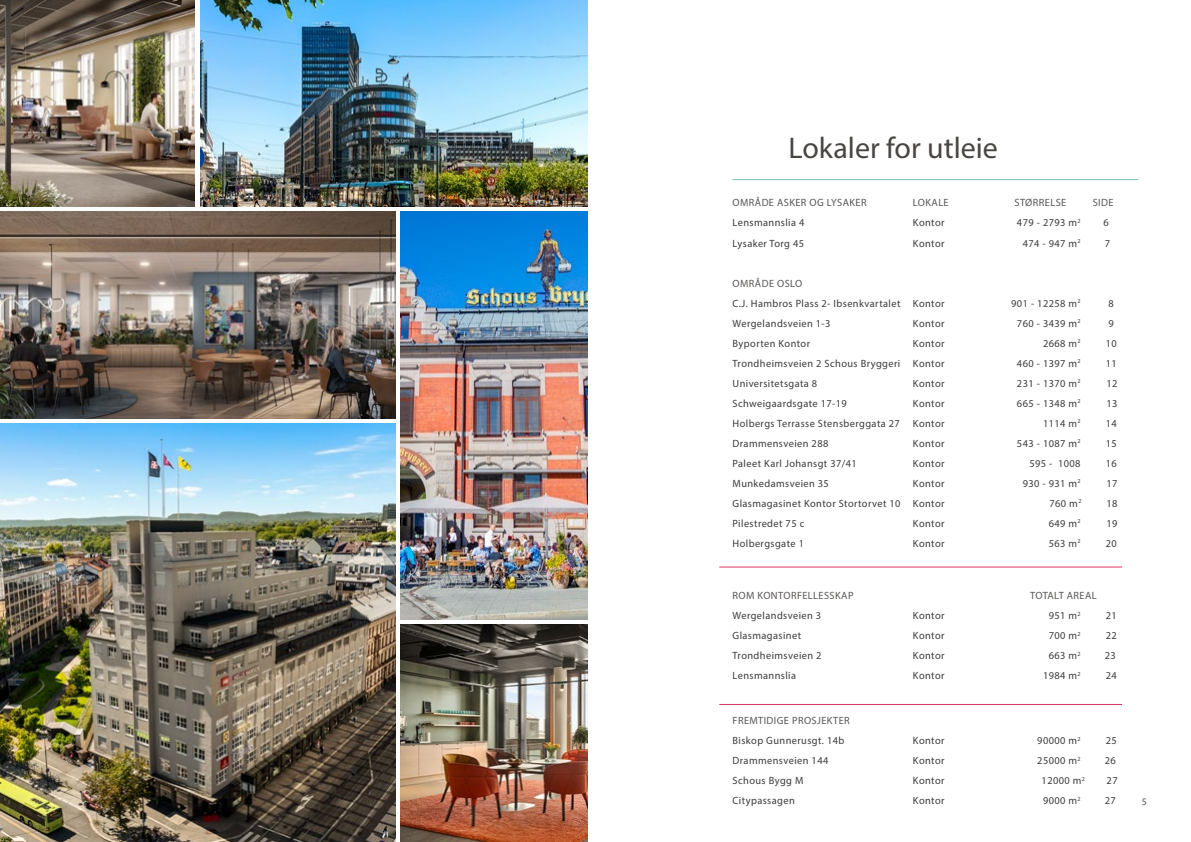
<style>
.page{position:relative;width:1191px;height:842px;background:#fff}
.page>*{position:absolute;margin:0;border:0;box-sizing:border-box;transform-origin:0 0}
.t1{font:30px "Myriad Pro";color:#484543}
.t2{font:10.5px "Myriad Pro";letter-spacing:.04em;color:#3c3c3b}
.t3{font:10.5px "Myriad Pro";letter-spacing:.04em;color:#5a5755}
.t4{font:10px "Myriad Pro";color:#555454}
</style>
<div class="page">
<img style="left:401px;top:624px;width:187px;height:218px">
<img style="left:401px;top:212px;width:187px;height:408px">
<img style="left:0;top:0;width:195px;height:206px">
<img style="left:200px;top:0;width:388px;height:206px">
<img style="left:0;top:424px;width:395px;height:418px">
<img style="left:0;top:212px;width:395px;height:206px">
<hr style="left:732px;top:179px;width:406px;height:1px;background:#7ac6bc">
<hr style="left:719px;top:566px;width:403px;height:1px;background:#d83564">
<hr style="left:719px;top:704px;width:403px;height:1px;background:#d83564">
<h1 class="t1" style="left:788px;top:129px;width:211px">Lokaler for utleie</h1>
<p class="t3" style="left:732px;top:196px;width:135px">OMRÅDE ASKER OG LYSAKER</p>
<p class="t3" style="left:913px;top:196px;width:37px">LOKALE</p>
<p class="t3" style="left:1014px;top:196px;width:53px">STØRRELSE</p>
<p class="t3" style="left:1092px;top:196px;width:22px">SIDE</p>
<p class="t2" style="left:732px;top:216px;width:73px">Lensmannslia 4</p>
<p class="t2" style="left:913px;top:216px;width:33px">Kontor</p>
<p class="t2" style="left:1017px;top:216px;width:65px">479 - 2793 m<sup>2</sup></p>
<p class="t2" style="left:1103px;top:216px;width:7px">6</p>
<p class="t2" style="left:732px;top:236px;width:73px">Lysaker Torg 45</p>
<p class="t2" style="left:913px;top:236px;width:33px">Kontor</p>
<p class="t2" style="left:1022px;top:236px;width:59px">474 - 947 m<sup>2</sup></p>
<p class="t2" style="left:1104px;top:236px;width:7px">7</p>
<p class="t3" style="left:732px;top:276px;width:71px">OMRÅDE OSLO</p>
<p class="t2" style="left:732px;top:296px;width:213px">C.J. Hambros Plass 2- Ibsenkvartalet Kontor</p>
<p class="t2" style="left:1011px;top:296px;width:71px">901 - 12258 m<sup>2</sup></p>
<p class="t2" style="left:1108px;top:296px;width:7px">8</p>
<p class="t2" style="left:732px;top:316px;width:99px">Wergelandsveien 1-3</p>
<p class="t2" style="left:913px;top:316px;width:33px">Kontor</p>
<p class="t2" style="left:1017px;top:316px;width:65px">760 - 3439 m<sup>2</sup></p>
<p class="t2" style="left:1108px;top:316px;width:7px">9</p>
<p class="t2" style="left:732px;top:336px;width:79px">Byporten Kontor</p>
<p class="t2" style="left:913px;top:336px;width:33px">Kontor</p>
<p class="t2" style="left:1043px;top:336px;width:39px">2668 m<sup>2</sup></p>
<p class="t2" style="left:1105px;top:336px;width:13px">10</p>
<p class="t2" style="left:732px;top:356px;width:213px">Trondheimsveien 2 Schous Bryggeri Kontor</p>
<p class="t2" style="left:1017px;top:356px;width:65px">460 - 1397 m<sup>2</sup></p>
<p class="t2" style="left:1105px;top:356px;width:13px">11</p>
<p class="t2" style="left:732px;top:376px;width:86px">Universitetsgata 8</p>
<p class="t2" style="left:913px;top:376px;width:33px">Kontor</p>
<p class="t2" style="left:1017px;top:376px;width:65px">231 - 1370 m<sup>2</sup></p>
<p class="t2" style="left:1106px;top:376px;width:13px">12</p>
<p class="t2" style="left:732px;top:396px;width:116px">Schweigaardsgate 17-19</p>
<p class="t2" style="left:913px;top:396px;width:33px">Kontor</p>
<p class="t2" style="left:1017px;top:396px;width:65px">665 - 1348 m<sup>2</sup></p>
<p class="t2" style="left:1106px;top:396px;width:13px">13</p>
<p class="t2" style="left:732px;top:416px;width:213px">Holbergs Terrasse Stensberggata 27 Kontor</p>
<p class="t2" style="left:1043px;top:416px;width:39px">1114 m<sup>2</sup></p>
<p class="t2" style="left:1105px;top:416px;width:13px">14</p>
<p class="t2" style="left:732px;top:436px;width:97px">Drammensveien 288</p>
<p class="t2" style="left:913px;top:436px;width:33px">Kontor</p>
<p class="t2" style="left:1017px;top:436px;width:65px">543 - 1087 m<sup>2</sup></p>
<p class="t2" style="left:1105px;top:436px;width:13px">15</p>
<p class="t2" style="left:732px;top:456px;width:126px">Paleet Karl Johansgt 37/41</p>
<p class="t2" style="left:913px;top:456px;width:33px">Kontor</p>
<p class="t2" style="left:1029px;top:456px;width:53px">595 - 1008</p>
<p class="t2" style="left:1105px;top:456px;width:13px">16</p>
<p class="t2" style="left:732px;top:476px;width:98px">Munkedamsveien 35</p>
<p class="t2" style="left:913px;top:476px;width:33px">Kontor</p>
<p class="t2" style="left:1022px;top:476px;width:59px">930 - 931 m<sup>2</sup></p>
<p class="t2" style="left:1106px;top:476px;width:13px">17</p>
<p class="t2" style="left:732px;top:496px;width:213px">Glasmagasinet Kontor Stortorvet 10 Kontor</p>
<p class="t2" style="left:1049px;top:496px;width:33px">760 m<sup>2</sup></p>
<p class="t2" style="left:1106px;top:496px;width:13px">18</p>
<p class="t2" style="left:732px;top:516px;width:73px">Pilestredet 75 c</p>
<p class="t2" style="left:913px;top:516px;width:33px">Kontor</p>
<p class="t2" style="left:1048px;top:516px;width:33px">649 m<sup>2</sup></p>
<p class="t2" style="left:1106px;top:516px;width:13px">19</p>
<p class="t2" style="left:732px;top:536px;width:73px">Holbergsgate 1</p>
<p class="t2" style="left:913px;top:536px;width:33px">Kontor</p>
<p class="t2" style="left:1048px;top:536px;width:33px">563 m<sup>2</sup></p>
<p class="t2" style="left:1105px;top:536px;width:13px">20</p>
<p class="t3" style="left:732px;top:589px;width:122px">ROM KONTORFELLESSKAP</p>
<p class="t3" style="left:1030px;top:589px;width:68px">TOTALT AREAL</p>
<p class="t2" style="left:732px;top:609px;width:90px">Wergelandsveien 3</p>
<p class="t2" style="left:913px;top:609px;width:33px">Kontor</p>
<p class="t2" style="left:1048px;top:609px;width:33px">951 m<sup>2</sup></p>
<p class="t2" style="left:1105px;top:609px;width:13px">21</p>
<p class="t2" style="left:732px;top:629px;width:70px">Glasmagasinet</p>
<p class="t2" style="left:913px;top:629px;width:33px">Kontor</p>
<p class="t2" style="left:1048px;top:629px;width:33px">700 m<sup>2</sup></p>
<p class="t2" style="left:1105px;top:629px;width:13px">22</p>
<p class="t2" style="left:732px;top:649px;width:90px">Trondheimsveien 2</p>
<p class="t2" style="left:913px;top:649px;width:33px">Kontor</p>
<p class="t2" style="left:1048px;top:649px;width:33px">663 m<sup>2</sup></p>
<p class="t2" style="left:1104px;top:649px;width:13px">23</p>
<p class="t2" style="left:732px;top:669px;width:65px">Lensmannslia</p>
<p class="t2" style="left:913px;top:669px;width:33px">Kontor</p>
<p class="t2" style="left:1043px;top:669px;width:39px">1984 m<sup>2</sup></p>
<p class="t2" style="left:1105px;top:669px;width:13px">24</p>
<p class="t3" style="left:732px;top:714px;width:119px">FREMTIDIGE PROSJEKTER</p>
<p class="t2" style="left:732px;top:734px;width:113px">Biskop Gunnerusgt. 14b</p>
<p class="t2" style="left:913px;top:734px;width:33px">Kontor</p>
<p class="t2" style="left:1037px;top:734px;width:45px">90000 m<sup>2</sup></p>
<p class="t2" style="left:1105px;top:734px;width:13px">25</p>
<p class="t2" style="left:732px;top:754px;width:97px">Drammensveien 144</p>
<p class="t2" style="left:913px;top:754px;width:33px">Kontor</p>
<p class="t2" style="left:1037px;top:754px;width:45px">25000 m<sup>2</sup></p>
<p class="t2" style="left:1104px;top:754px;width:13px">26</p>
<p class="t2" style="left:732px;top:774px;width:72px">Schous Bygg M</p>
<p class="t2" style="left:913px;top:774px;width:33px">Kontor</p>
<p class="t2" style="left:1041px;top:774px;width:45px">12000 m<sup>2</sup></p>
<p class="t2" style="left:1106px;top:774px;width:13px">27</p>
<p class="t2" style="left:732px;top:794px;width:64px">Citypassagen</p>
<p class="t2" style="left:913px;top:794px;width:33px">Kontor</p>
<p class="t2" style="left:1043px;top:794px;width:39px">9000 m<sup>2</sup></p>
<p class="t2" style="left:1104px;top:794px;width:13px">27</p>
<p class="t4" style="left:1141px;top:796px;width:7px">5</p>
</div>
